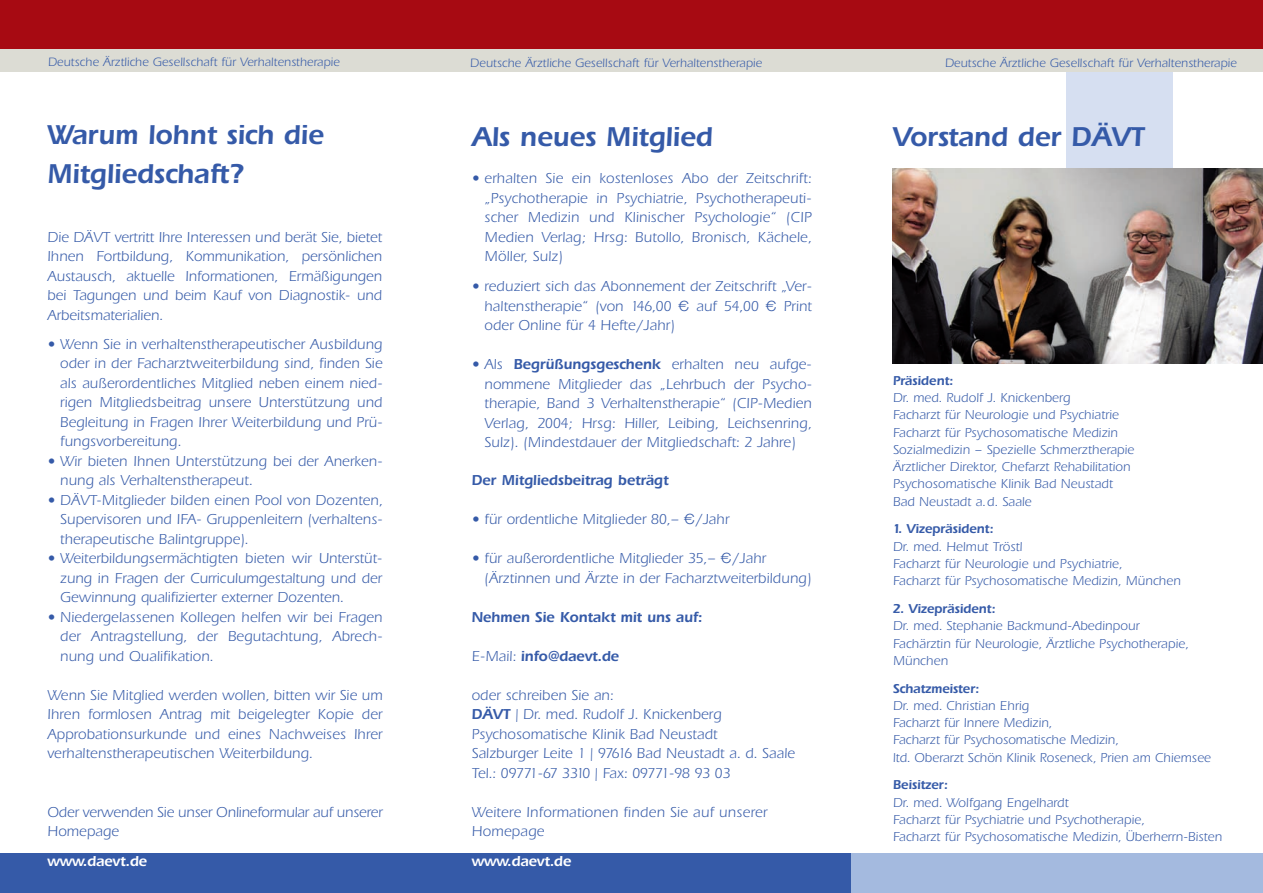
<style>
.page{position:relative;width:1263px;height:893px;background:#fff}
.page>*{position:absolute;margin:0;border:0;box-sizing:border-box;transform-origin:0 0}
.t1{font:27px/39px "Eras SB Dem Bol";color:#355aa8}
.t2{font:14.25px/19.5px "Eras SB";color:#355aa8;text-align:justify}
.t3{font:14.25px "Eras SB Dem Bol";color:#355aa8}
.t4{font:14.25px "Eras SB Dem Bol";color:#fff}
.t5{font:12.75px/17.2px "Eras SB";color:#355aa8}
.t6{font:12.75px "Eras SB Dem Bol";color:#355aa8}
.t7{font:12px "Eras SB";color:#355aa8}
.s1{font-family:"Eras SB Dem Bol"}
.s2{font-family:"Eras SB"}
</style>
<div class="page">
<div style="left:1066px;top:70px;width:107px;height:135px;background:#d6dff1"></div>
<div style="left:850px;top:854px;width:413px;height:39px;background:#a4badf"></div>
<div style="left:0;top:854px;width:850px;height:39px;background:#355aa8"></div>
<img style="left:892px;top:168px;width:371px;height:196px">
<div style="left:0;top:0;width:1263px;height:71px;background:#dcdcd4"></div>
<div style="left:0;top:0;width:1263px;height:48px;background:#a70a12"></div>
<p class="t7" style="left:48px;top:54px;width:293px">Deutsche Ärztliche Gesellschaft für Verhaltenstherapie</p>
<p class="t7" style="left:470px;top:56px;width:293px">Deutsche Ärztliche Gesellschaft für Verhaltenstherapie</p>
<p class="t7" style="left:945px;top:56px;width:293px">Deutsche Ärztliche Gesellschaft für Verhaltenstherapie</p>
<h1 class="t1" style="left:47px;top:115px;width:278px">Warum lohnt sich die<br>Mitgliedschaft?</h1>
<p class="t2" style="left:47px;top:227px;width:336px">Die DÄVT vertritt Ihre Interessen und berät Sie, bietet Ihnen Fortbildung, Kommunikation, persönlichen Austausch, aktuelle Informationen, Ermäßigungen bei Tagungen und beim Kauf von Diagnostik- und Arbeitsmaterialien.</p>
<p class="t2" style="left:60px;top:334px;width:324px;text-indent:-13px"><span class="s1">•</span> Wenn Sie in verhaltenstherapeutischer Ausbildung oder in der Facharztweiterbildung sind, finden Sie als außerordentliches Mitglied neben einem nied&shy;rigen Mitgliedsbeitrag unsere Unterstützung und Begleitung in Fragen Ihrer Weiterbildung und Prü&shy;fungsvorbereitung.</p>
<p class="t2" style="left:60px;top:451px;width:324px;text-indent:-13px"><span class="s1">•</span> Wir bieten Ihnen Unterstützung bei der Anerken&shy;nung als Verhaltenstherapeut.</p>
<p class="t2" style="left:60px;top:490px;width:324px;text-indent:-13px"><span class="s1">•</span> DÄVT-Mitglieder bilden einen Pool von Dozenten, Supervisoren und IFA- Gruppenleitern (verhaltens&shy;therapeutische Balintgruppe).</p>
<p class="t2" style="left:60px;top:549px;width:324px;text-indent:-13px"><span class="s1">•</span> Weiterbildungsermächtigten bieten wir Unterstüt&shy;zung in Fragen der Curriculumgestaltung und der Gewinnung qualifizierter externer Dozenten.</p>
<p class="t2" style="left:60px;top:607px;width:324px;text-indent:-13px"><span class="s1">•</span> Niedergelassenen Kollegen helfen wir bei Fragen der Antragstellung, der Begutachtung, Abrech&shy;nung und Qualifikation.</p>
<p class="t2" style="left:47px;top:685px;width:337px">Wenn Sie Mitglied werden wollen, bitten wir Sie um Ihren formlosen Antrag mit beigelegter Kopie der Approbationsurkunde und eines Nachweises Ihrer verhaltenstherapeutischen Weiterbildung.</p>
<p class="t2" style="left:47px;top:802px;width:337px">Oder verwenden Sie unser Onlineformular auf unserer<br>Homepage</p>
<p class="t4" style="left:47px;top:852px;width:101px">www.daevt.de</p>
<h1 class="t1" style="left:472px;top:117px;width:243px">Als neues Mitglied</h1>
<p class="t2" style="left:484px;top:168px;width:329px;text-indent:-13px"><span class="s1">•</span> erhalten Sie ein kostenloses Abo der Zeitschrift: „Psychotherapie in Psychiatrie, Psychotherapeuti&shy;scher Medizin und Klinischer Psychologie“ (CIP Medien Verlag; Hrsg: Butollo, Bronisch, Kächele, Möller, Sulz)</p>
<p class="t2" style="left:484px;top:276px;width:329px;text-indent:-13px"><span class="s1">•</span> reduziert sich das Abonnement der Zeitschrift „Ver&shy;haltenstherapie“ (von 146,00 € auf 54,00 € Print oder Online für 4 Hefte/Jahr)</p>
<p class="t2" style="left:484px;top:354px;width:329px;text-indent:-13px"><span class="s1">•</span> Als <span class="s1">Begrüßungsgeschenk</span> erhalten neu aufge&shy;nommene Mitglieder das „Lehrbuch der Psycho&shy;therapie, Band 3 Verhaltenstherapie“ (CIP-Medien Verlag, 2004; Hrsg: Hiller, Leibing, Leichsenring, Sulz). (Mindestdauer der Mitgliedschaft: 2 Jahre)</p>
<p class="t3" style="left:472px;top:472px;width:198px">Der Mitgliedsbeitrag beträgt</p>
<p class="t2" style="left:472px;top:510px;width:259px"><span class="s1">•</span> für ordentliche Mitglieder 80,– €/Jahr</p>
<p class="t2" style="left:484px;top:549px;width:328px;text-indent:-13px"><span class="s1">•</span> für außerordentliche Mitglieder 35,– €/Jahr (Ärztinnen und Ärzte in der Facharztweiterbildung)</p>
<p class="t3" style="left:472px;top:608px;width:232px">Nehmen Sie Kontakt mit uns auf:</p>
<p class="t3" style="left:472px;top:647px;width:149px"><span class="s2">E-Mail:</span> info@daevt.de</p>
<p class="t2" style="left:472px;top:685px;width:325px;text-align:left">oder schreiben Sie an:<br><span class="s1">DÄVT</span> | Dr. med. Rudolf J. Knickenberg Psychosomatische Klinik Bad Neustadt<br>Salzburger Leite 1 | 97616 Bad Neustadt a. d. Saale Tel.: 09771-67 3310 | Fax: 09771-98 93 03</p>
<p class="t2" style="left:472px;top:802px;width:297px">Weitere Informationen finden Sie auf unserer<br>Homepage</p>
<p class="t4" style="left:472px;top:852px;width:101px">www.daevt.de</p>
<h1 class="t1" style="left:893px;top:117px;width:254px">Vorstand der DÄVT</h1>
<p class="t6" style="left:893px;top:373px;width:62px">Präsident:</p>
<p class="t5" style="left:893px;top:389px;width:243px">Dr. med. Rudolf J. Knickenberg<br>Facharzt für Neurologie und Psychiatrie Facharzt für Psychosomatische Medizin Sozialmedizin – Spezielle Schmerztherapie Ärztlicher Direktor, Chefarzt Rehabilitation Psychosomatische Klinik Bad Neustadt Bad Neustadt a.d. Saale</p>
<p class="t6" style="left:893px;top:522px;width:102px">1. Vizepräsident:</p>
<p class="t5" style="left:893px;top:538px;width:289px">Dr. med. Helmut Tröstl<br>Facharzt für Neurologie und Psychiatrie,<br>Facharzt für Psychosomatische Medizin, München</p>
<p class="t6" style="left:893px;top:601px;width:104px">2. Vizepräsident:</p>
<p class="t5" style="left:893px;top:617px;width:297px">Dr. med. Stephanie Backmund-Abedinpour<br>Fachärztin für Neurologie, Ärztliche Psychotherapie,<br>München</p>
<p class="t6" style="left:893px;top:681px;width:88px">Schatzmeister:</p>
<p class="t5" style="left:893px;top:697px;width:320px">Dr. med. Christian Ehrig<br>Facharzt für Innere Medizin,<br>Facharzt für Psychosomatische Medizin,<br>ltd. Oberarzt Schön Klinik Roseneck, Prien am Chiemsee</p>
<p class="t6" style="left:893px;top:777px;width:56px">Beisitzer:</p>
<p class="t5" style="left:893px;top:793px;width:331px">Dr. med. Wolfgang Engelhardt<br>Facharzt für Psychiatrie und Psychotherapie,<br>Facharzt für Psychosomatische Medizin, Überherrn-Bisten</p>
</div>
